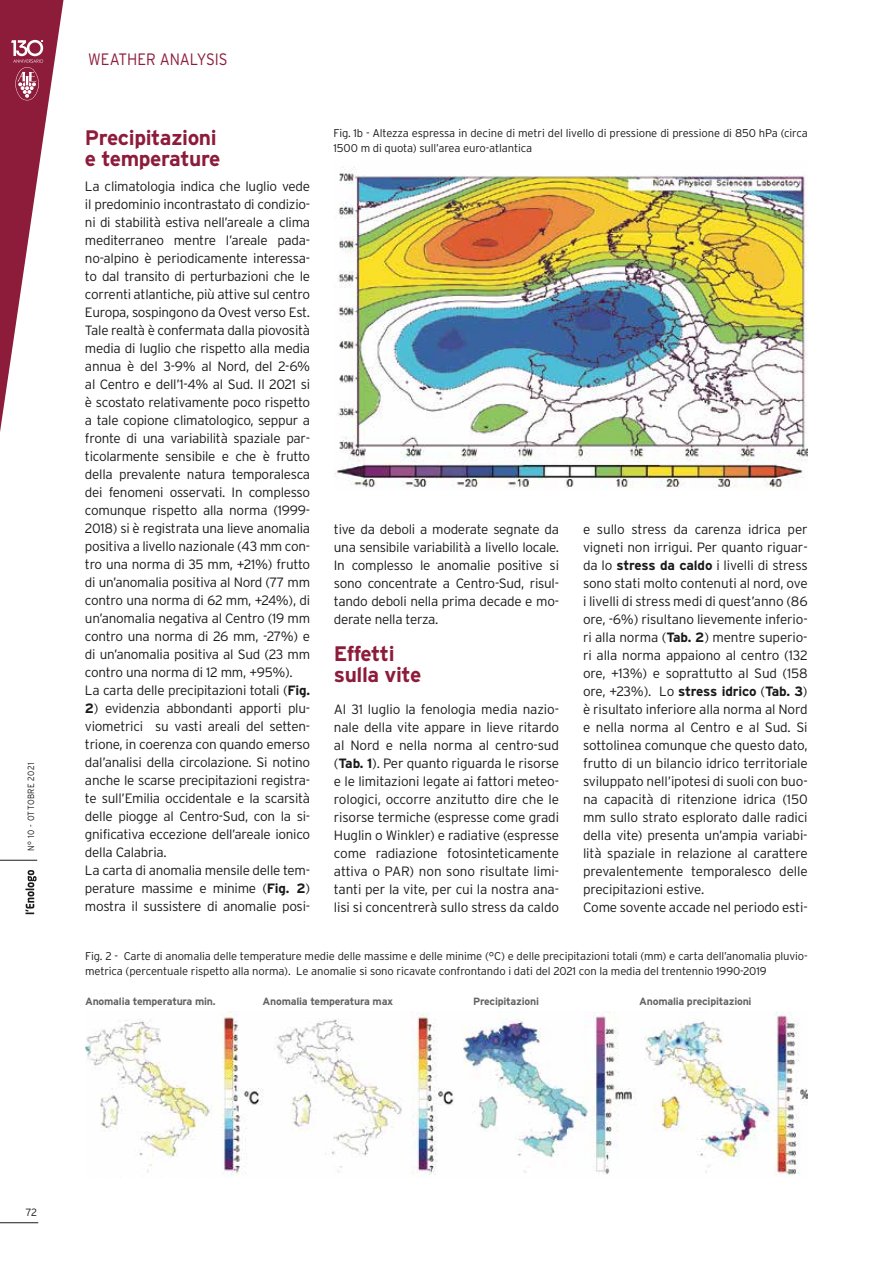
<style>
.page{position:relative;width:893px;height:1263px;background:#fff}
.page>*{position:absolute;margin:0;border:0;box-sizing:border-box;transform-origin:0 0}
.t1{font:700 21px/21px "Interstate";letter-spacing:-.02em;color:#8d1c3b}
.t2{font:300 16.5px "Interstate";letter-spacing:-.005em;color:#8d1c3b;scale:.9 1}
.t3{font:300 13.5px/18px "Interstate";letter-spacing:-.02em;color:#1a1a1a}
.t4{font:300 11.25px/15px "Interstate";letter-spacing:-.01em;color:#1a1a1a}
.t5{font:700 10.5px "Interstate";letter-spacing:-.02em;color:#626463}
.t6{font:300 10.5px "Interstate";color:#1a1a1a}
.t7{font:300 9px "Interstate";letter-spacing:.05em;color:#1a1a1a;scale:.9 1}
.s1{font-weight:700}
</style>
<div class="page">
<svg style="left:26px;top:870px;width:11px;height:44px"></svg>
<hr style="left:0;top:860px;width:37px;height:1px;background:#1a1a1a">
<hr style="left:0;top:1222px;width:38px;height:1px;background:#1a1a1a">
<svg style="left:0;top:0;width:64px;height:432px"></svg>
<img style="left:334px;top:167px;width:474px;height:321px">
<img style="left:85px;top:1012px;width:723px;height:164px">
<p class="t7" style="left:26px;top:851px;width:99px;rotate:-90deg">N° 10 - OTTOBRE 2021</p>
<p class="t2" style="left:88px;top:50px;width:156px">WEATHER ANALYSIS</p>
<h1 class="t1" style="left:85px;top:127px;width:137px">Precipitazioni e temperature</h1>
<p class="t3" style="left:85px;top:177px;width:227px">La climatologia indica che luglio vede il predominio incontrastato di condizio&shy;ni di stabilità estiva nell’areale a clima mediterraneo mentre l’areale pada&shy;no-alpino è periodicamente interessa&shy;to dal transito di perturbazioni che le correnti atlantiche, più attive sul centro Europa, sospingono da Ovest verso Est.<br>Tale realtà è confermata dalla piovosità media di luglio che rispetto alla media annua è del 3-9% al Nord, del 2-6% al Centro e dell’1-4% al Sud. Il 2021 si è scostato relativamente poco rispetto a tale copione climatologico, seppur a fronte di una variabilità spaziale par&shy;ticolarmente sensibile e che è frutto della prevalente natura temporalesca dei fenomeni osservati. In complesso comunque rispetto alla norma (1999- 2018) si è registrata una lieve anomalia positiva a livello nazionale (43 mm con&shy;tro una norma di 35 mm, +21%) frutto di un’anomalia positiva al Nord (77 mm contro una norma di 62 mm, +24%), di un’anomalia negativa al Centro (19 mm contro una norma di 26 mm, -27%) e di un’anomalia positiva al Sud (23 mm contro una norma di 12 mm, +95%).<br>La carta delle precipitazioni totali (<span class="s1">Fig.</span></p>
<p class="t3" style="left:85px;top:699px;width:227px"><span class="s1">2</span>) evidenzia abbondanti apporti plu&shy;viometrici su vasti areali del setten&shy;trione, in coerenza con quando emerso dal’analisi della circolazione. Si notino anche le scarse precipitazioni registra&shy;te sull’Emilia occidentale e la scarsità delle piogge al Centro-Sud, con la si&shy;gnificativa eccezione dell’areale ionico della Calabria.<br>La carta di anomalia mensile delle tem&shy;perature massime e minime (<span class="s1">Fig. 2</span>) mostra il sussistere di anomalie posi-</p>
<p class="t4" style="left:334px;top:125px;width:476px">Fig. 1b - Altezza espressa in decine di metri del livello di pressione di pressione di 850 hPa (circa<br>1500 m di quota) sull’area euro-atlantica</p>
<p class="t3" style="left:334px;top:520px;width:227px;text-align:justify">tive da deboli a moderate segnate da una sensibile variabilità a livello locale.<br>In complesso le anomalie positive si sono concentrate a Centro-Sud, risul&shy;tando deboli nella prima decade e mo&shy;derate nella terza.</p>
<h1 class="t1" style="left:334px;top:643px;width:89px">Effetti sulla vite</h1>
<p class="t3" style="left:334px;top:700px;width:227px;text-align:justify">Al 31 luglio la fenologia media nazio&shy;nale della vite appare in lieve ritardo al Nord e nella norma al centro-sud (<span class="s1">Tab. 1</span>). Per quanto riguarda le risorse e le limitazioni legate ai fattori meteo&shy;rologici, occorre anzitutto dire che le risorse termiche (espresse come gradi Huglin o Winkler) e radiative (espresse come radiazione fotosinteticamente attiva o PAR) non sono risultate limi&shy;tanti per la vite, per cui la nostra ana&shy;lisi si concentrerà sullo stress da caldo</p>
<p class="t3" style="left:583px;top:520px;width:226px">e sullo stress da carenza idrica per vigneti non irrigui. Per quanto riguar&shy;da lo <span class="s1">stress da caldo</span> i livelli di stress sono stati molto contenuti al nord, ove i livelli di stress medi di quest’anno (86 ore, -6%) risultano lievemente inferio&shy;ri alla norma (<span class="s1">Tab. 2</span>) mentre superio&shy;ri alla norma appaiono al centro (132 ore, +13%) e soprattutto al Sud (158 ore, +23%). Lo <span class="s1">stress idrico</span> (<span class="s1">Tab. 3</span>) è risultato inferiore alla norma al Nord e nella norma al Centro e al Sud. Si sottolinea comunque che questo dato, frutto di un bilancio idrico territoriale sviluppato nell’ipotesi di suoli con buo&shy;na capacità di ritenzione idrica (150 mm sullo strato esplorato dalle radici della vite) presenta un’ampia variabi&shy;lità spaziale in relazione al carattere prevalentemente temporalesco delle precipitazioni estive.<br>Come sovente accade nel periodo esti-</p>
<p class="t4" style="left:85px;top:948px;width:724px">Fig. 2 - Carte di anomalia delle temperature medie delle massime e delle minime (°C) e delle precipitazioni totali (mm) e carta dell’anomalia pluvio&shy;metrica (percentuale rispetto alla norma). Le anomalie si sono ricavate confrontando i dati del 2021 con la media del trentennio 1990-2019</p>
<p class="t5" style="left:85px;top:995px;width:132px">Anomalia temperatura min.</p>
<p class="t5" style="left:263px;top:995px;width:132px">Anomalia temperatura max</p>
<p class="t5" style="left:473px;top:995px;width:67px">Precipitazioni</p>
<p class="t5" style="left:639px;top:995px;width:114px">Anomalia precipitazioni</p>
<p class="t6" style="left:26px;top:1206px;width:13px">72</p>
</div>
